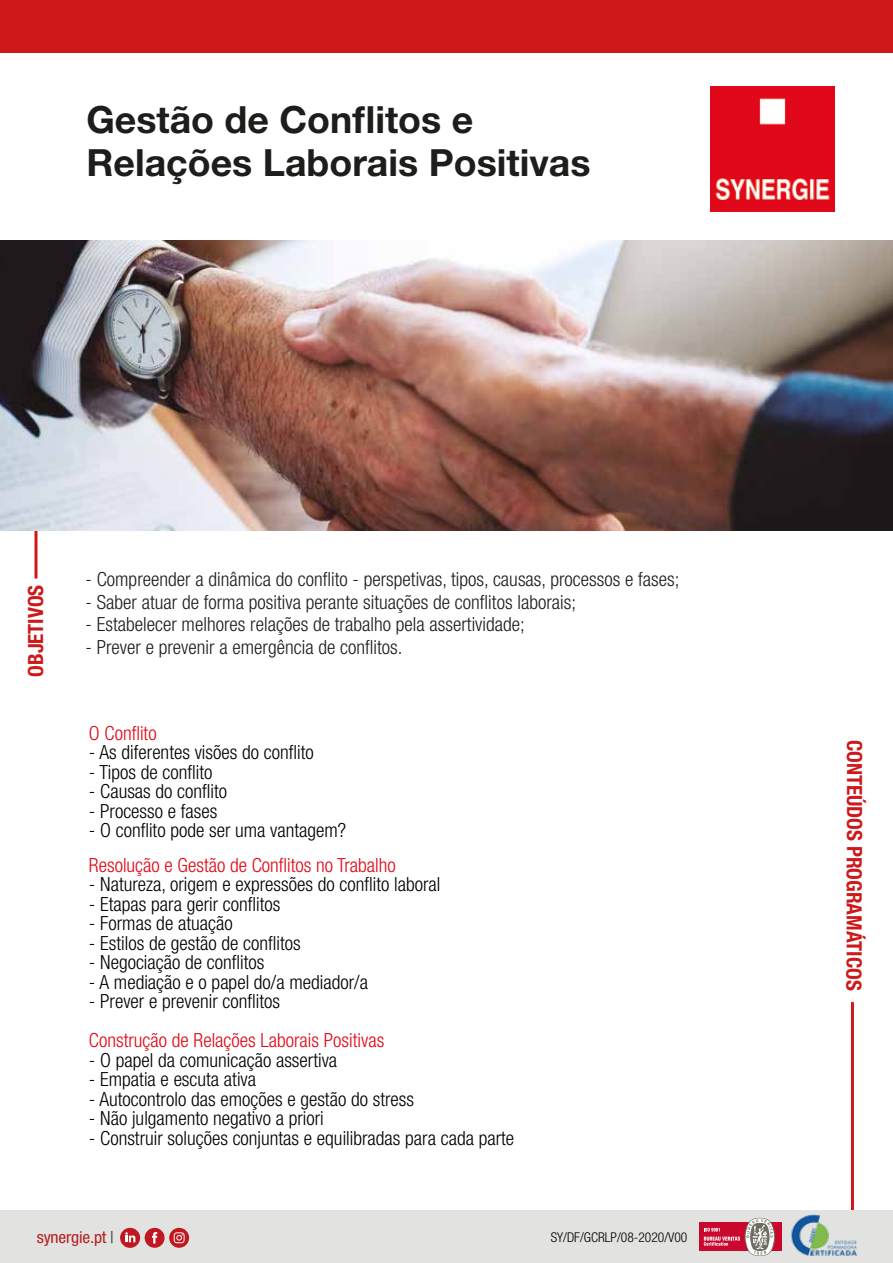
<style>
.page{position:relative;width:893px;height:1263px;background:#fff}
.page>*{position:absolute;margin:0;border:0;box-sizing:border-box;transform-origin:0 0}
.t1{font:700 37.5px/43.5px "Helvetica Neue LT Std";color:#1d1d1b}
.t2{font:700 condensed 21px "Helvetica Neue LT Std";letter-spacing:-.005em;color:#ce181a}
.t3{font:300 condensed 19.5px "Helvetica Neue LT Std";color:#000}
.t4{font:300 condensed 19.5px "Helvetica Neue LT Std";color:#1d1d1b}
.t5{font:300 condensed 19.5px "Helvetica Neue LT Std";color:#e30614}
.t6{font:condensed 16.5px "Helvetica Neue LT Std";letter-spacing:-.01em;color:#b51f21;scale:1.06 1}
.t7{font:300 condensed 13.5px "Helvetica Neue LT Std";color:#000}
.s1{color:#3c3c3b}
</style>
<div class="page">
<hr style="left:851px;top:1002px;width:3px;height:226px;background:#ce181a">
<hr style="left:35px;top:431px;width:3px;height:147px;background:#ce181a">
<div style="left:0;top:0;width:893px;height:52px;background:#ce181a"></div>
<img style="left:710px;top:87px;width:124px;height:124px">
<img style="left:0;top:240px;width:893px;height:291px">
<div style="left:0;top:1210px;width:893px;height:53px;background:#e2e2e1"></div>
<img style="left:791px;top:1214px;width:66px;height:42px">
<div style="left:700px;top:1223px;width:82px;height:28px;background:#ca082d"></div>
<svg style="left:704px;top:1218px;width:71px;height:38px"></svg>
<svg style="left:169px;top:1228px;width:20px;height:20px"></svg>
<svg style="left:174px;top:1232px;width:11px;height:11px"></svg>
<div style="left:145px;top:1228px;width:20px;height:20px;background:#c11721;border-radius:50%"></div>
<svg style="left:152px;top:1232px;width:5px;height:11px"></svg>
<div style="left:120px;top:1228px;width:20px;height:20px;background:#c11721;border-radius:50%"></div>
<svg style="left:125px;top:1232px;width:10px;height:10px"></svg>
<h1 class="t1" style="left:86px;top:97px;width:506px">Gestão de Conflitos e<br>Relações Laborais Positivas</h1>
<p class="t2" style="left:23px;top:677px;width:94px;rotate:-90deg">OBJETIVOS</p>
<p class="t4" style="left:85px;top:568px;width:596px">- Compreender a dinâmica do conflito - perspetivas, tipos, causas, processos e fases;</p>
<p class="t4" style="left:85px;top:590px;width:492px">- Saber atuar de forma positiva perante situações de conflitos laborais;</p>
<p class="t4" style="left:85px;top:613px;width:441px">- Estabelecer melhores relações de trabalho pela assertividade;</p>
<p class="t4" style="left:85px;top:635px;width:319px">- Prever e prevenir a emergência de conflitos.</p>
<p class="t5" style="left:89px;top:722px;width:69px">O Conflito</p>
<p class="t3" style="left:89px;top:741px;width:226px">- As diferentes visões do conflito</p>
<p class="t3" style="left:89px;top:761px;width:125px">- Tipos de conflito</p>
<p class="t3" style="left:89px;top:780px;width:140px">- Causas do conflito</p>
<p class="t3" style="left:89px;top:800px;width:130px">- Processo e fases</p>
<p class="t3" style="left:89px;top:819px;width:259px">- O conflito pode ser uma vantagem?</p>
<p class="t5" style="left:89px;top:854px;width:308px">Resolução e Gestão de Conflitos no Trabalho</p>
<p class="t3" style="left:89px;top:873px;width:353px">- Natureza, origem e expressões do conflito laboral</p>
<p class="t3" style="left:89px;top:893px;width:193px">- Etapas para gerir conflitos</p>
<p class="t3" style="left:89px;top:912px;width:145px">- Formas de atuação</p>
<p class="t3" style="left:89px;top:932px;width:213px">- Estilos de gestão de conflitos</p>
<p class="t3" style="left:89px;top:951px;width:177px">- Negociação de conflitos</p>
<p class="t3" style="left:89px;top:971px;width:280px">- A mediação e o papel do/a mediador/a</p>
<p class="t3" style="left:89px;top:990px;width:193px">- Prever e prevenir conflitos</p>
<p class="t5" style="left:89px;top:1029px;width:297px">Construção de Relações Laborais Positivas</p>
<p class="t3" style="left:89px;top:1049px;width:250px">- O papel da comunicação assertiva</p>
<p class="t3" style="left:89px;top:1068px;width:169px">- Empatia e escuta ativa</p>
<p class="t3" style="left:89px;top:1088px;width:327px">- Autocontrolo das emoções e gestão do stress</p>
<p class="t3" style="left:89px;top:1107px;width:236px">- Não julgamento negativo a priori</p>
<p class="t3" style="left:89px;top:1127px;width:427px">- Construir soluções conjuntas e equilibradas para cada parte</p>
<p class="t6" style="left:37px;top:1227px;width:74px">synergie.pt <span class="s1">|</span></p>
<p class="t7" style="left:551px;top:1229px;width:138px">SY/DF/GCRLP/08-2020/V00</p>
<p class="t2" style="left:867px;top:740px;width:252px;rotate:90deg">CONTEÚDOS PROGRAMÁTICOS</p>
</div>
